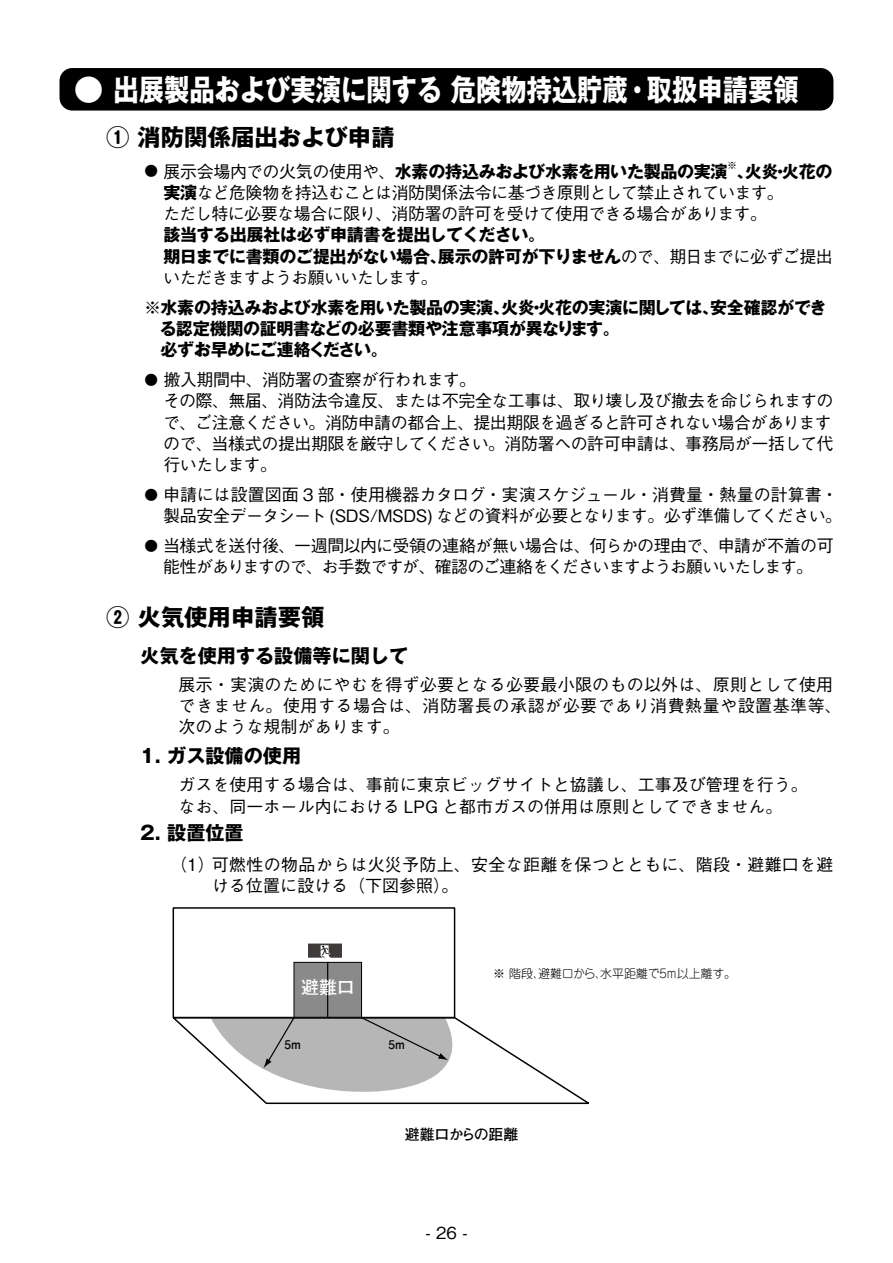
<style>
.page{position:relative;width:893px;height:1263px;background:#fff}
.page>*{position:absolute;margin:0;border:0;box-sizing:border-box;transform-origin:0 0}
.t1{font:700 29.7px "Gothic MB101 Pro";color:#fff}
.t2{font:700 23.4px "Gothic MB101 Pro";color:#000}
.t3{font:700 19.2px "Gothic MB101 Pro";color:#000}
.t4{font:700 18px "Futo Go B101 Pr 6 N";color:#fff}
.t5{font:500 16.95px/21.3px "Gothic BBB Pro";letter-spacing:-.025em;color:#000}
.t6{font:700 16.95px/21.3px "Gothic MB101 Pro";letter-spacing:-.02em;color:#000}
.t7{font:500 16.95px/21.3px "Gothic BBB Pro";letter-spacing:.015em;color:#000}
.t8{font:500 16.95px/21.3px "Gothic BBB Pro";letter-spacing:-.05em;color:#000;text-align:center}
.t9{font:500 16.95px/21.3px "Gothic BBB Pro";color:#000}
.t10{font:500 16.95px "Gothic BBB Pro";letter-spacing:-.055em;color:#000}
.t11{font:500 16.5px "Gothic BBB Pro";color:#000}
.t12{font:700 15px "Futo Go B101 Pr 6 N";letter-spacing:-.02em;color:#040000}
.t13{font:300 12px "Jun 101 Pro";color:#040000}
.t14{font:700 12px "Futo Go B101 Pr 6 N";color:#040000}
.t15{font:700 9.9px "Gothic MB101 Pro";color:#000}
.s1{font-family:"Gothic BBB Pro";font-weight:500;font-size:13.65px}
.s2{font-family:"Gothic BBB Pro";font-weight:500}
.s3{font-family:"Gothic MB101 Pro";font-weight:700}
.s4{font-size:13.65px}
</style>
<div class="page">
<div style="left:60px;top:68px;width:773px;height:43px;background:#000;border-radius:13px"></div>
<div style="left:294px;top:962px;width:34px;height:56px;background:#8a8a8a"></div>
<div style="left:294px;top:962px;width:34px;height:56px;border:1px solid #040000"></div>
<div style="left:328px;top:962px;width:34px;height:56px;background:#8a8a8a"></div>
<div style="left:328px;top:962px;width:34px;height:56px;border:1px solid #040000"></div>
<div style="left:173px;top:907px;width:282px;height:111px;border:2px solid #040000"></div>
<svg style="left:173px;top:1016px;width:416px;height:89px"></svg>
<svg style="left:308px;top:943px;width:34px;height:15px"></svg>
<hr style="left:173px;top:1017px;width:282px;height:1px;background:#040000">
<h1 class="t1" style="left:74px;top:65px;width:726px">● 出展製品および実演に関する 危険物持込貯蔵・取扱申請要領</h1>
<h2 class="t2" style="left:106px;top:118px;width:290px">① 消防関係届出および申請</h2>
<p class="t6" style="left:144px;top:158px;width:585px"><span class="s1">●</span> <span class="s2">展示会場内での火気の使用や、</span>水素の持込みおよび水素を用いた製品の実演</p>
<p class="t15" style="left:727px;top:157px;width:11px">※</p>
<p class="t6" style="left:737px;top:158px;width:97px">、火炎・火花の</p>
<p class="t5" style="left:163px;top:180px;width:622px"><span class="s3">実演</span>など危険物を持込むことは消防関係法令に基づき原則として禁止されています。ただし特に必要な場合に限り、消防署の許可を受けて使用できる場合があります。</p>
<p class="t6" style="left:163px;top:222px;width:671px">該当する出展社は必ず申請書を提出してください。<br>期日までに書類のご提出がない場合、展示の許可が下りません<span class="s2">ので、期日までに必ずご提出</span></p>
<p class="t10" style="left:163px;top:264px;width:276px">いただきますようお願いいたします。</p>
<p class="t6" style="left:160px;top:295px;width:668px;text-indent:-16px">※水素の持込みおよび水素を用いた製品の実演、火炎・火花の実演に関しては、安全確認ができる認定機関の証明書などの必要書類や注意事項が異なります。<br>必ずお早めにご連絡ください。</p>
<p class="t5" style="left:163px;top:367px;width:672px;text-indent:-19px"><span class="s4">●</span> 搬入期間中、消防署の査察が行われます。<br>その際、無届、消防法令違反、または不完全な工事は、取り壊し及び撤去を命じられますので、ご注意ください。消防申請の都合上、提出期限を過ぎると許可されない場合がありますので、当様式の提出期限を厳守してください。消防署への許可申請は、事務局が一括して代行いたします。</p>
<p class="t5" style="left:144px;top:482px;width:699px;text-align:right"><span class="s4">●</span> 申請には設置図面 3 部・使用機器カタログ・実演スケジュール・消費量・熱量の計算書・製品安全データシート (SDS/MSDS) などの資料が必要となります。必ず準備してください。</p>
<p class="t8" style="left:144px;top:533px;width:691px"><span class="s4">●</span> 当様式を送付後、一週間以内に受領の連絡が無い場合は、何らかの理由で、申請が不着の可能性がありますので、お手数ですが、確認のご連絡をくださいますようお願いいたします。</p>
<h2 class="t2" style="left:106px;top:597px;width:220px">② 火気使用申請要領</h2>
<p class="t3" style="left:140px;top:640px;width:269px">火気を使用する設備等に関して</p>
<p class="t7" style="left:179px;top:672px;width:665px">展示・実演のためにやむを得ず必要となる必要最小限のもの以外は、原則として使用できません。使用する場合は、消防署長の承認が必要であり消費熱量や設置基準等、次のような規制があります。</p>
<p class="t3" style="left:140px;top:740px;width:162px">1. ガス設備の使用</p>
<p class="t9" style="left:179px;top:772px;width:631px">ガスを使用する場合は、事前に東京ビッグサイトと協議し、工事及び管理を行う。なお、同一ホール内における LPG と都市ガスの併用は原則としてできません。</p>
<p class="t3" style="left:140px;top:817px;width:105px">2. 設置位置</p>
<p class="t7" style="left:212px;top:851px;width:623px;text-indent:-42px">（1）可燃性の物品からは火災予防上、安全な距離を保つとともに、階段・避難口を避ける位置に設ける（下図参照）。　　</p>
<p class="t4" style="left:301px;top:973px;width:55px">避難口</p>
<p class="t14" style="left:285px;top:1034px;width:18px">5m</p>
<p class="t14" style="left:388px;top:1034px;width:18px">5m</p>
<p class="t13" style="left:493px;top:964px;width:244px">※ 階段、避難口から、水平距離で5m以上離す。</p>
<p class="t12" style="left:405px;top:1122px;width:115px">避難口からの距離</p>
<p class="t11" style="left:425px;top:1220px;width:44px">- 26 -</p>
</div>
